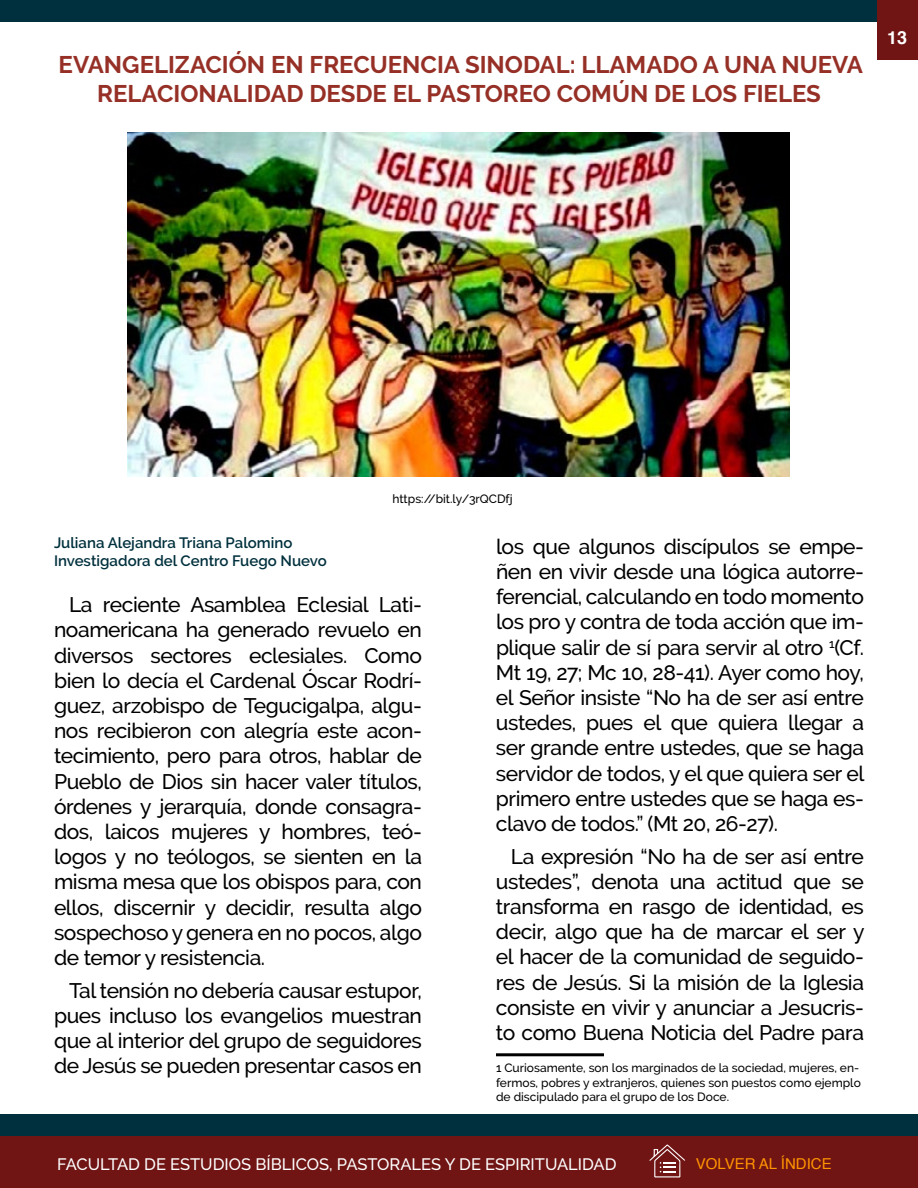
<style>
.page{position:relative;width:918px;height:1188px;background:#fff}
.page>*{position:absolute;margin:0;border:0;box-sizing:border-box;transform-origin:0 0}
.t1{font:700 24px/28.8px "Raleway";color:#963026;text-align:center}
.t2{font:500 21px/25.2px "Raleway";letter-spacing:-.02em;color:#000;text-align:justify}
.t3{font:700 18px "Helvetica";color:#fff}
.t4{font:500 16.5px "Raleway";color:#fff}
.t5{font:600 15px/18px "Raleway";color:#00303d}
.t6{font:15px "Helvetica";color:#ff9400}
.t7{font:500 12px/14.4px "Raleway";color:#000}
</style>
<div class="page">
<div style="left:0;top:1134px;width:918px;height:54px;background:#701414"></div>
<div style="left:0;top:1114px;width:918px;height:22px;background:#00303d"></div>
<div style="left:0;top:0;width:918px;height:22px;background:#00303d"></div>
<svg style="left:649px;top:1144px;width:36px;height:34px"></svg>
<hr style="left:0;top:0;width:1px;height:60px;background:#701414">
<div style="left:878px;top:0;width:40px;height:60px;background:#701414"></div>
<hr style="left:496px;top:1053px;width:108px;height:3px;background:#000">
<img style="left:128px;top:132px;width:662px;height:345px">
<p class="t1" style="left:59px;top:51px;width:806px">EVANGELIZACIÓN EN FRECUENCIA SINODAL: LLAMADO A UNA NUEVA<br>RELACIONALIDAD DESDE EL PASTOREO COMÚN DE LOS FIELES</p>
<p class="t3" style="left:887px;top:23px;width:22px">13</p>
<p class="t7" style="left:392px;top:492px;width:122px">https://bit.ly/3rQCDfj</p>
<p class="t5" style="left:54px;top:534px;width:274px">Juliana Alejandra Triana Palomino<br>Investigadora del Centro Fuego Nuevo</p>
<p class="t2" style="left:54px;top:592px;width:370px;text-indent:15px">La reciente Asamblea Eclesial Lati&shy;noamericana ha generado revuelo en diversos sectores eclesiales. Como bien lo decía el Cardenal Óscar Rodrí&shy;guez, arzobispo de Tegucigalpa, algu&shy;nos recibieron con alegría este acon&shy;tecimiento, pero para otros, hablar de Pueblo de Dios sin hacer valer títulos, órdenes y jerarquía, donde consagra&shy;dos, laicos mujeres y hombres, teó&shy;logos y no teólogos, se sienten en la misma mesa que los obispos para, con ellos, discernir y decidir, resulta algo sospechoso y genera en no pocos, algo de temor y resistencia.</p>
<p class="t2" style="left:54px;top:978px;width:370px;text-indent:15px">Tal tensión no debería causar estupor, pues incluso los evangelios muestran que al interior del grupo de seguidores de Jesús se pueden presentar casos en</p>
<p class="t2" style="left:496px;top:534px;width:370px">los que algunos discípulos se empe&shy;ñen en vivir desde una lógica autorre&shy;ferencial, calculando en todo momento los pro y contra de toda acción que im&shy;plique salir de sí para servir al otro <sup>1</sup>(Cf.<br>Mt 19, 27; Mc 10, 28-41). Ayer como hoy, el Señor insiste “No ha de ser así entre ustedes, pues el que quiera llegar a ser grande entre ustedes, que se haga servidor de todos, y el que quiera ser el primero entre ustedes que se haga es&shy;clavo de todos.” (Mt 20, 26-27).</p>
<p class="t2" style="left:496px;top:844px;width:370px;text-indent:15px">La expresión “No ha de ser así entre ustedes”, denota una actitud que se transforma en rasgo de identidad, es decir, algo que ha de marcar el ser y el hacer de la comunidad de seguido&shy;res de Jesús. Si la misión de la Iglesia consiste en vivir y anunciar a Jesucris&shy;to como Buena Noticia del Padre para</p>
<p class="t7" style="left:496px;top:1061px;width:366px">1 Curiosamente, son los marginados de la sociedad, mujeres, en&shy;fermos, pobres y extranjeros, quienes son puestos como ejemplo de discipulado para el grupo de los Doce.</p>
<p class="t4" style="left:57px;top:1155px;width:561px">FACULTAD DE ESTUDIOS BÍBLICOS, PASTORALES Y DE ESPIRITUALIDAD</p>
<p class="t6" style="left:696px;top:1152px;width:137px">VOLVER AL ÍNDICE</p>
</div>
